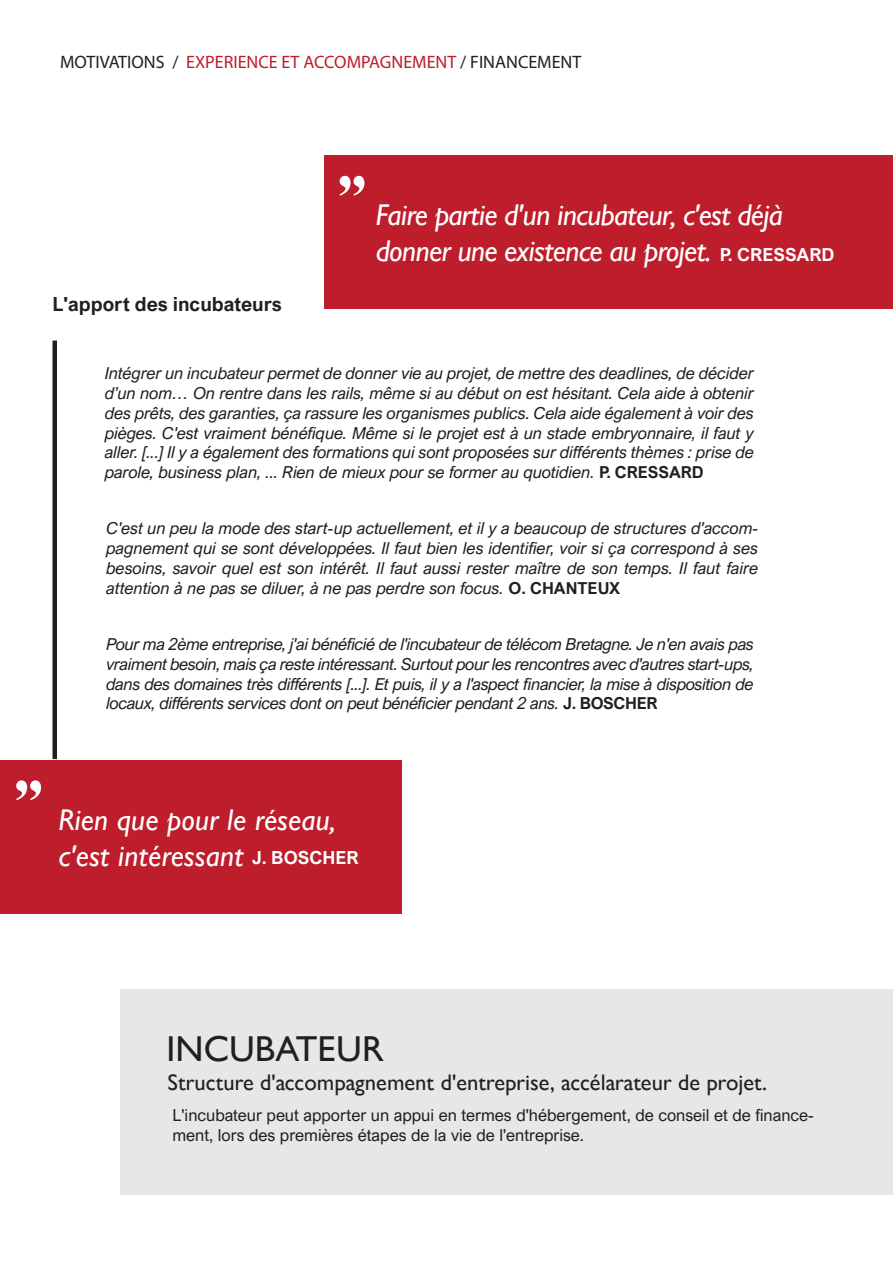
<style>
.page{position:relative;width:893px;height:1263px;background:#fff}
.page>*{position:absolute;margin:0;border:0;box-sizing:border-box;transform-origin:0 0}
.t1{font:72px "Engravers";color:#fff}
.t2{font:36px "Gill Sans Nova";color:#231f20}
.t3{font:italic 30px/36px "Gill Sans Nova";letter-spacing:-.03em;color:#fff}
.t4{font:italic 30px/36px "Gill Sans Nova";color:#fff}
.t5{font:22.5px "Gill Sans Nova";color:#231f20}
.t6{font:700 19.5px "Arial Nova";color:#231f20}
.t7{font:18px "Myriad Pro";color:#be1d2c}
.t8{font:700 18px "Arial Nova";color:#fff}
.t9{font:italic 16.5px/19.8px "Arial Nova";letter-spacing:-.005em;color:#231f20;text-align:justify}
.t10{font:16.5px/19.8px "Arial Nova";color:#231f20}
.s1{color:#231f20}
.s2{font-family:"Arial Nova";font-weight:700;font-style:normal;font-size:18px}
.s3{font-weight:700;font-style:normal}
</style>
<div class="page">
<div style="left:325px;top:156px;width:568px;height:153px;background:#be1d2c"></div>
<div style="left:52px;top:340px;width:5px;height:419px;background:#231f20"></div>
<div style="left:120px;top:989px;width:773px;height:206px;background:#e6e7e9"></div>
<div style="left:0;top:760px;width:402px;height:153px;background:#be1d2c"></div>
<p class="t7" style="left:60px;top:50px;width:523px"><span class="s1">MOTIVATIONS /</span> EXPERIENCE ET ACCOMPAGNEMENT <span class="s1">/ FINANCEMENT</span></p>
<p class="t6" style="left:52px;top:293px;width:231px">L'apport des incubateurs</p>
<h1 class="t1" style="left:331px;top:158px;width:44px">"</h1>
<h3 class="t3" style="left:376px;top:197px;width:460px">Faire partie d'un incubateur, c'est déjà donner une existence au projet. <span class="s2">P. CRESSARD</span></h3>
<p class="t9" style="left:105px;top:363px;width:651px">Intégrer un incubateur permet de donner vie au projet, de mettre des deadlines, de décider d’un nom… On rentre dans les rails, même si au début on est hésitant. Cela aide à obtenir des prêts, des garanties, ça rassure les organismes publics. Cela aide également à voir des pièges. C'est vraiment bénéfique. Même si le projet est à un stade embryonnaire, il faut y aller. [...] Il y a également des formations qui sont proposées sur différents thèmes : prise de parole, business plan, ... Rien de mieux pour se former au quotidien. <span class="s3">P. CRESSARD</span></p>
<p class="t9" style="left:107px;top:519px;width:653px">C'est un peu la mode des start-up actuellement, et il y a beaucoup de structures d'accom&shy;pagnement qui se sont développées. Il faut bien les identifier, voir si ça correspond à ses besoins, savoir quel est son intérêt. Il faut aussi rester maître de son temps. Il faut faire attention à ne pas se diluer, à ne pas perdre son focus. <span class="s3">O. CHANTEUX</span></p>
<p class="t9" style="left:107px;top:634px;width:649px">Pour ma 2ème entreprise, j'ai bénéficié de l'incubateur de télécom Bretagne. Je n'en avais pas vraiment besoin, mais ça reste intéressant. Surtout pour les rencontres avec d'autres start-ups, dans des domaines très différents [...]. Et puis, il y a l'aspect financier, la mise à disposition de locaux, différents services dont on peut bénéficier pendant 2 ans. <span class="s3">J. BOSCHER</span></p>
<h1 class="t1" style="left:8px;top:763px;width:44px">"</h1>
<h3 class="t4" style="left:59px;top:801px;width:279px">Rien que pour le réseau, c'est intéressant</h3>
<p class="t8" style="left:252px;top:847px;width:108px">J. BOSCHER</p>
<h2 class="t2" style="left:167px;top:1028px;width:219px">INCUBATEUR</h2>
<h3 class="t5" style="left:167px;top:1069px;width:601px">Structure d'accompagnement d'entreprise, accélarateur de projet.</h3>
<p class="t10" style="left:172px;top:1105px;width:643px">L'incubateur peut apporter un appui en termes d'hébergement, de conseil et de finance&shy;ment, lors des premières étapes de la vie de l'entreprise.</p>
</div>
